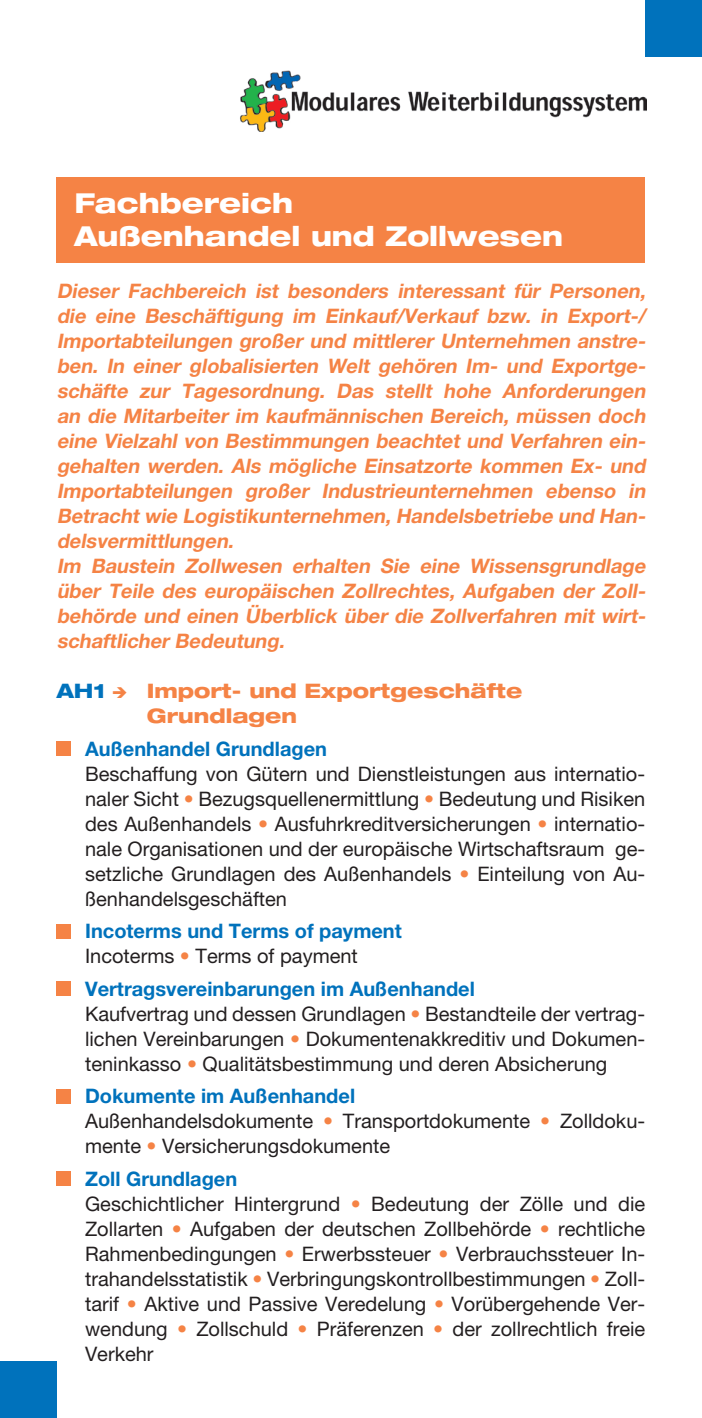
<style>
.page{position:relative;width:702px;height:1418px;background:#fff}
.page>*{position:absolute;margin:0;border:0;box-sizing:border-box;transform-origin:0 0}
.t1{font:800 expanded 27.5px/33px "Helvetica Neue LT Pro";color:#fff}
.t2{font:20px/25px "Helvetica Neue LT Pro";color:#231f20}
.t3{font:italic 700 20px/25px "Helvetica Neue LT Pro";color:#f58345}
.t4{font:700 20px/25px "Helvetica Neue LT Pro";color:#0072bc}
.t5{font:800 expanded 20px/25px "Helvetica Neue LT Pro";color:#f58345}
.s1{color:#0072bc}
.s2{color:#f58345}
.s3{font-weight:400;color:#231f20}
.s4{font-weight:400;color:#f58345}
.s5{font-weight:700;color:#0072bc}
</style>
<div class="page">
<div style="left:645px;top:0;width:57px;height:57px;background:#0072bc"></div>
<div style="left:0;top:1361px;width:57px;height:56px;background:#0072bc"></div>
<div style="left:57px;top:177px;width:588px;height:85px;background:#f58345"></div>
<div style="left:57px;top:741px;width:14px;height:14px;background:#f58345"></div>
<div style="left:57px;top:924px;width:14px;height:14px;background:#f58345"></div>
<div style="left:57px;top:981px;width:14px;height:14px;background:#f58345"></div>
<div style="left:57px;top:1089px;width:14px;height:14px;background:#f58345"></div>
<div style="left:57px;top:1171px;width:14px;height:14px;background:#f58345"></div>
<img style="left:240px;top:71px;width:406px;height:60px">
<h1 class="t1" style="left:74px;top:186px;width:490px">Fachbereich<br>Außenhandel und Zollwesen</h1>
<p class="t3" style="left:57px;top:278px;width:594px">Dieser Fachbereich ist besonders interessant für Personen, die eine Beschäftigung im Einkauf/Verkauf bzw. in Export-/ Importabteilungen großer und mittlerer Unternehmen anstre&shy;ben. In einer globalisierten Welt gehören Im- und Exportge&shy;schäfte zur Tagesordnung. Das stellt hohe Anforderungen an die Mitarbeiter im kaufmännischen Bereich, müssen doch eine Vielzahl von Bestimmungen beachtet und Verfahren ein&shy;gehalten werden. Als mögliche Einsatzorte kommen Ex- und Importabteilungen großer Industrieunternehmen ebenso in Betrachtwie Logistikunternehmen,Handelsbetriebe und Han&shy;delsvermittlungen.<br>Im Baustein Zollwesen erhalten Sie eine Wissensgrundlage über Teile des europäischen Zollrechtes, Aufgaben der Zoll&shy;behörde und einen Überblick über die Zollverfahren mit wirt&shy;schaftlicher Bedeutung.</p>
<p class="t5" style="left:147px;top:677px;width:377px;text-indent:-90px"><span class="s1">AH1</span> ➔ Import- und Exportgeschäfte<br>Grundlagen</p>
<p class="t4" style="left:85px;top:735px;width:243px">Außenhandel Grundlagen</p>
<p class="t2" style="left:85px;top:760px;width:561px;text-align:justify">Beschaffung von Gütern und Dienstleistungen aus internatio&shy;naler Sicht <span class="s2">•</span> Bezugsquellenermittlung <span class="s2">•</span> Bedeutung und Risiken des Außenhandels <span class="s2">•</span> Ausfuhrkreditversicherungen <span class="s2">•</span> internatio&shy;nale Organisationen und der europäische Wirtschaftsraum ge&shy;setzliche Grundlagen des Außenhandels <span class="s2">•</span> Einteilung von Au&shy;ßenhandelsgeschäften</p>
<p class="t4" style="left:85px;top:918px;width:318px">Incoterms und Terms of payment<br><span class="s3">Incoterms</span> <span class="s4">•</span> <span class="s3">Terms of payment</span></p>
<p class="t2" style="left:85px;top:975px;width:561px"><span class="s5">Vertragsvereinbarungen im Außenhandel<br></span>Kaufvertrag und dessen Grundlagen <span class="s2">•</span> Bestandteile der vertrag&shy;lichen Vereinbarungen <span class="s2">•</span> Dokumentenakkreditiv und Dokumen&shy;teninkasso <span class="s2">•</span> Qualitätsbestimmung und deren Absicherung</p>
<p class="t2" style="left:85px;top:1083px;width:561px"><span class="s5">Dokumente im Außenhandel<br></span>Außenhandelsdokumente <span class="s2">•</span> Transportdokumente <span class="s2">•</span> Zolldoku&shy;mente <span class="s2">•</span> Versicherungsdokumente</p>
<p class="t2" style="left:85px;top:1165px;width:561px"><span class="s5">Zoll Grundlagen<br></span>Geschichtlicher Hintergrund <span class="s2">•</span> Bedeutung der Zölle und die Zollarten <span class="s2">•</span> Aufgaben der deutschen Zollbehörde <span class="s2">•</span> rechtliche Rahmenbedingungen <span class="s2">•</span> Erwerbssteuer <span class="s2">•</span> Verbrauchssteuer In&shy;trahandelsstatistik <span class="s2">•</span> Verbringungskontrollbestimmungen <span class="s2">•</span> Zoll&shy;tarif <span class="s2">•</span> Aktive und Passive Veredelung <span class="s2">•</span> Vorübergehende Ver&shy;wendung <span class="s2">•</span> Zollschuld <span class="s2">•</span> Präferenzen <span class="s2">•</span> der zollrechtlich freie Verkehr</p>
</div>
